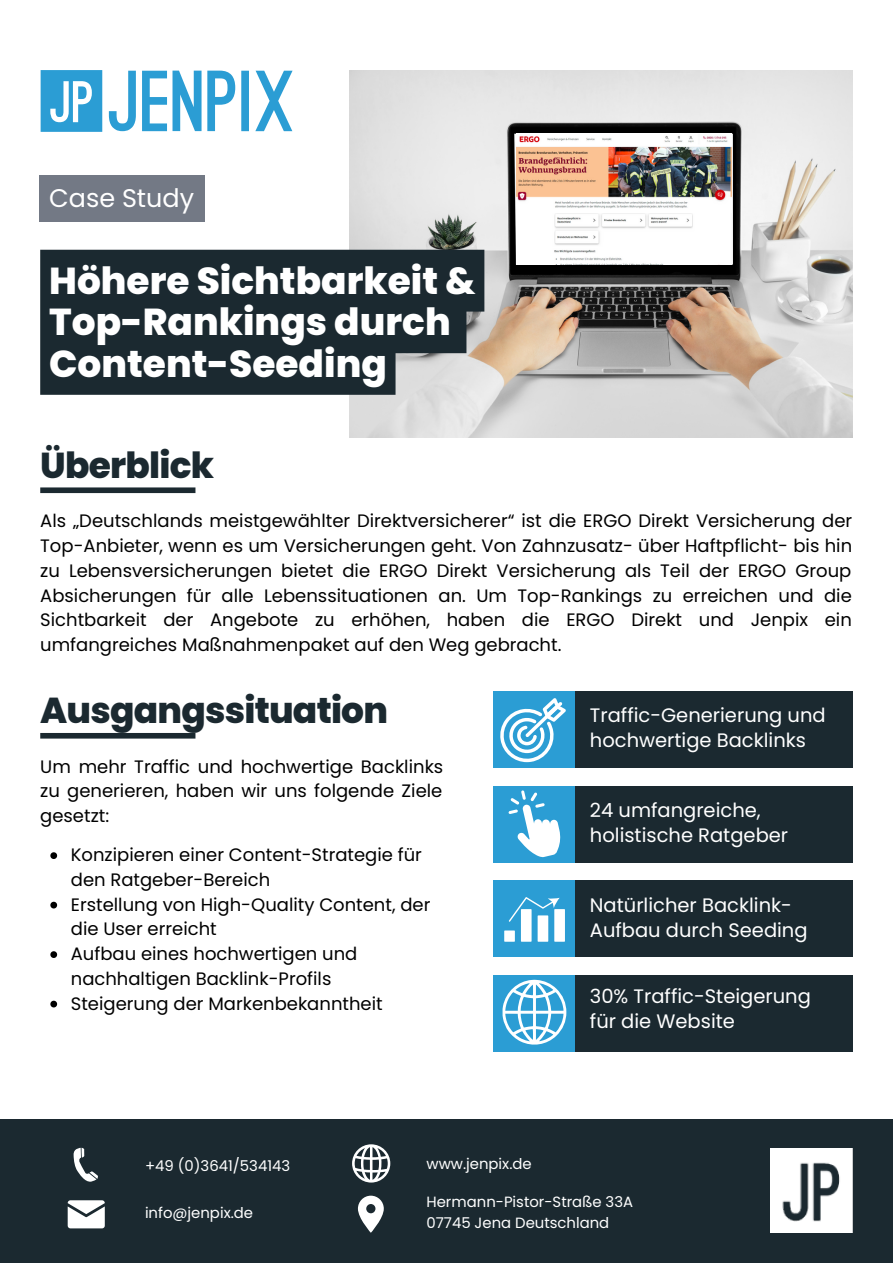
<style>
.page{position:relative;width:893px;height:1264px;background:#fff}
.page>*{position:absolute;margin:0;border:0;box-sizing:border-box;transform-origin:0 0}
.t1{font:800 37.5px/41.5px "Poppins";color:#fff}
.t2{font:800 36px "Poppins";letter-spacing:-.02em;color:#1b2930}
.t3{font:25.5px "Poppins";color:#fff}
.t4{font:19.5px/24.8px "Poppins";color:#fff}
.t5{font:18px/24.8px "Poppins";color:#000}
.t6{font:14.85px "Poppins";color:#fff}
</style>
<div class="page">
<img style="left:349px;top:70px;width:503px;height:368px">
<div style="left:40px;top:487px;width:155px;height:6px;background:#1b2930"></div>
<div style="left:0;top:1119px;width:892px;height:143px;background:#1b2930"></div>
<svg style="left:73px;top:1147px;width:25px;height:35px"></svg>
<svg style="left:68px;top:1200px;width:37px;height:28px"></svg>
<svg style="left:352px;top:1144px;width:38px;height:38px"></svg>
<svg style="left:358px;top:1195px;width:26px;height:37px"></svg>
<img style="left:770px;top:1148px;width:82px;height:83px">
<div style="left:40px;top:733px;width:155px;height:5px;background:#1b2930"></div>
<svg style="left:50px;top:852px;width:7px;height:7px"></svg>
<svg style="left:50px;top:901px;width:7px;height:7px"></svg>
<svg style="left:50px;top:951px;width:7px;height:7px"></svg>
<svg style="left:50px;top:1000px;width:7px;height:7px"></svg>
<svg style="left:41px;top:70px;width:251px;height:62px"></svg>
<div style="left:39px;top:175px;width:165px;height:46px;background:#737985"></div>
<div style="left:493px;top:691px;width:359px;height:76px;background:#2b9dd4"></div>
<div style="left:575px;top:691px;width:277px;height:76px;background:#1b2930"></div>
<svg style="left:500px;top:698px;width:65px;height:64px"></svg>
<div style="left:493px;top:785px;width:359px;height:77px;background:#2b9dd4"></div>
<div style="left:575px;top:785px;width:277px;height:77px;background:#1b2930"></div>
<div style="left:493px;top:880px;width:359px;height:76px;background:#2b9dd4"></div>
<div style="left:575px;top:880px;width:277px;height:76px;background:#1b2930"></div>
<div style="left:493px;top:974px;width:359px;height:77px;background:#2b9dd4"></div>
<div style="left:575px;top:974px;width:277px;height:77px;background:#1b2930"></div>
<svg style="left:502px;top:979px;width:64px;height:66px"></svg>
<svg style="left:508px;top:790px;width:52px;height:67px"></svg>
<div style="left:504px;top:930px;width:11px;height:11px;background:#fff"></div>
<div style="left:521px;top:909px;width:10px;height:32px;background:#fff"></div>
<div style="left:537px;top:915px;width:11px;height:26px;background:#fff"></div>
<div style="left:554px;top:909px;width:11px;height:32px;background:#fff"></div>
<svg style="left:509px;top:897px;width:50px;height:24px"></svg>
<img style="left:517px;top:133px;width:214px;height:75px">
<img style="left:517px;top:214px;width:214px;height:50px">
<svg style="left:40px;top:250px;width:444px;height:145px;background:#28353b"></svg>
<p class="t3" style="left:49px;top:181px;width:146px">Case Study</p>
<p class="t1" style="left:49px;top:260px;width:428px">Höhere Sichtbarkeit &amp;<br>Top-Rankings durch</p>
<p class="t1" style="left:49px;top:343px;width:339px">Content-Seeding</p>
<p class="t2" style="left:40px;top:440px;width:175px">Überblick</p>
<p class="t5" style="left:40px;top:508px;width:813px;text-align:justify">Als „Deutschlands meistgewählter Direktversicherer“ ist die ERGO Direkt Versicherung der Top-Anbieter, wenn es um Versicherungen geht. Von Zahnzusatz- über Haftpflicht- bis hin zu Lebensversicherungen bietet die ERGO Direkt Versicherung als Teil der ERGO Group Absicherungen für alle Lebenssituationen an. Um Top-Rankings zu erreichen und die Sichtbarkeit der Angebote zu erhöhen, haben die ERGO Direkt und Jenpix ein umfangreiches Maßnahmenpaket auf den Weg gebracht.</p>
<p class="t2" style="left:40px;top:685px;width:349px">Ausgangssituation</p>
<p class="t5" style="left:40px;top:754px;width:404px;text-align:justify">Um mehr Traffic und hochwertige Backlinks zu generieren, haben wir uns folgende Ziele gesetzt:</p>
<p class="t5" style="left:71px;top:842px;width:352px">Konzipieren einer Content-Strategie für den Ratgeber-Bereich</p>
<p class="t5" style="left:71px;top:892px;width:361px">Erstellung von High-Quality Content, der die User erreicht</p>
<p class="t5" style="left:71px;top:941px;width:288px">Aufbau eines hochwertigen und nachhaltigen Backlink-Profils</p>
<p class="t5" style="left:71px;top:991px;width:313px">Steigerung der Markenbekanntheit</p>
<p class="t4" style="left:590px;top:703px;width:237px">Traffic-Generierung und hochwertige Backlinks</p>
<p class="t4" style="left:590px;top:798px;width:200px">24 umfangreiche, holistische Ratgeber</p>
<p class="t4" style="left:590px;top:892px;width:219px">Natürlicher Backlink-<br>Aufbau durch Seeding</p>
<p class="t4" style="left:590px;top:983px;width:222px">30% Traffic-Steigerung für die Website</p>
<p class="t6" style="left:145px;top:1154px;width:147px">+49 (0)3641/534143</p>
<p class="t6" style="left:145px;top:1202px;width:110px">info@jenpix.de</p>
<p class="t6" style="left:426px;top:1153px;width:107px">www.jenpix.de</p>
<p class="t6" style="left:426px;top:1191px;width:208px">Hermann-Pistor-Straße 33A</p>
<p class="t6" style="left:426px;top:1211px;width:184px">07745 Jena Deutschland</p>
</div>
